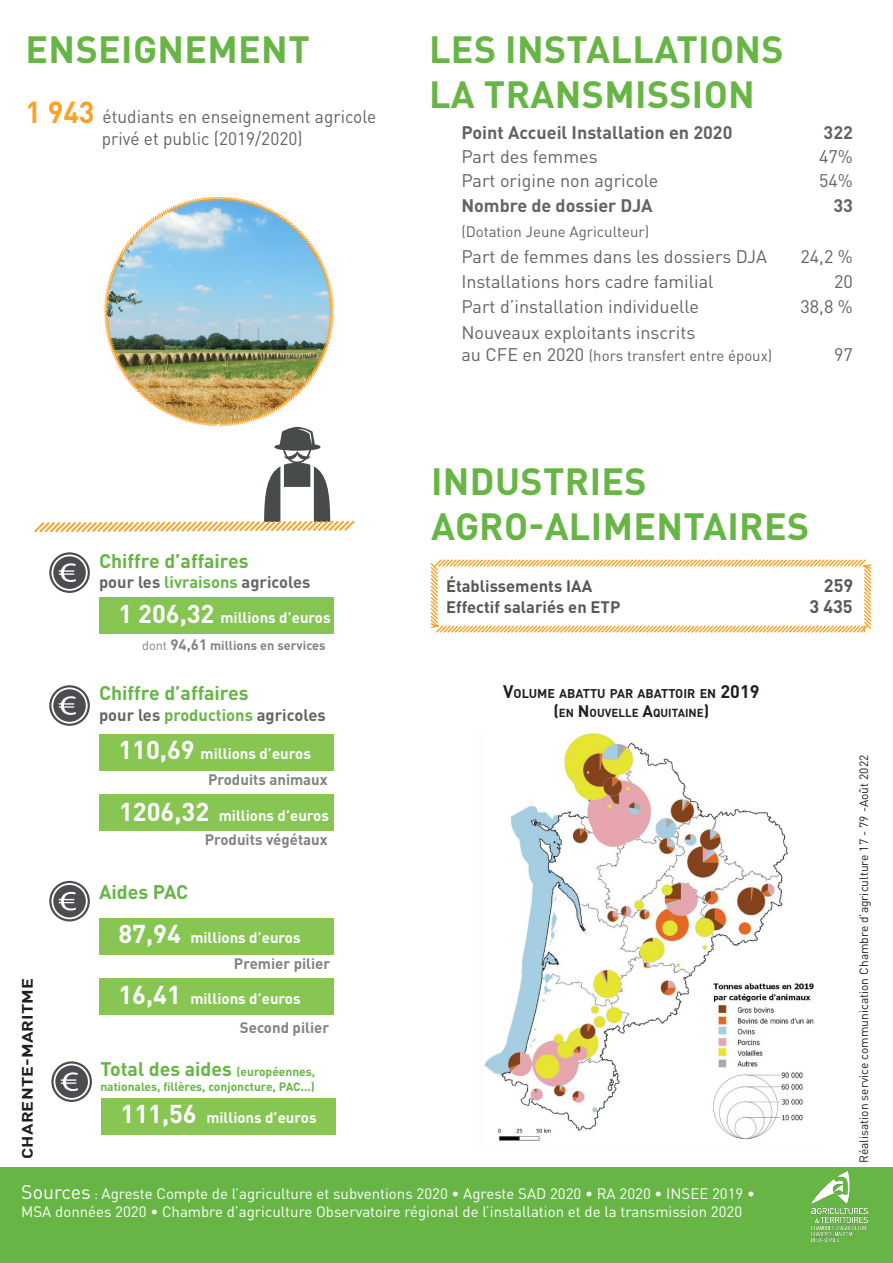
<style>
.page{position:relative;width:893px;height:1263px;background:#fff}
.page>*{position:absolute;margin:0;border:0;box-sizing:border-box;transform-origin:0 0}
.t1{font:700 37.5px/45px "DIN Pro";letter-spacing:.01em;color:#67b645}
.t2{font:700 19.5px "DIN Pro";color:#67b645}
.t3{font:18px "DIN Pro";color:#636366}
.t4{font:18px/21.6px "DIN Pro";color:#636366;text-align:center;scale:.96 1}
.t5{font:700 18px "DIN Pro";color:#636366}
.t6{font:700 18px "DIN Pro";color:#57585a}
.t7{font:700 16.5px "DIN Pro";color:#666567}
.t8{font:700 16.5px "DIN Pro";color:#57585a}
.t9{font:15px/18px "DIN Pro";color:#fff}
.t10{font:700 15px "DIN Pro";color:#fff}
.t11{font:15px "DIN Pro";color:#636366}
.t12{font:700 15px "DIN Pro";color:#808285}
.t13{font:700 15px "DINOT";letter-spacing:.01em;color:#231f20;scale:1.2 1}
.t14{font:700 12.75px "DIN Pro";color:#808285}
.t15{font:700 12.6px "DIN Pro";color:#231f20}
.t16{font:12px "DIN Pro";color:#231f20}
.t17{font:700 12px "DIN Pro";color:#67b645}
.t18{font:700 11.55px "DIN Pro";color:#231f20}
.s1{font-weight:700;font-size:30px;color:#f9a229}
.s2{color:#67b645}
.s3{font-size:25.5px}
.s4{font-weight:400}
.s5{font-size:15px}
.s6{font-size:12px}
.s7{font-size:18px}
.s8{font-size:16.5px}
.s9{font-size:19.5px}
.s10{font-size:13.5px}
</style>
<div class="page">
<div style="left:99px;top:734px;width:235px;height:36px;background:#87c653"></div>
<div style="left:99px;top:795px;width:235px;height:36px;background:#87c653"></div>
<svg style="left:49px;top:685px;width:41px;height:41px"></svg>
<div style="left:99px;top:597px;width:235px;height:36px;background:#86c551"></div>
<svg style="left:49px;top:552px;width:41px;height:41px"></svg>
<div style="left:99px;top:918px;width:235px;height:36px;background:#87c653"></div>
<div style="left:99px;top:979px;width:235px;height:36px;background:#87c653"></div>
<svg style="left:49px;top:881px;width:41px;height:40px"></svg>
<img style="left:104px;top:197px;width:230px;height:230px">
<svg style="left:34px;top:427px;width:321px;height:106px"></svg>
<img style="left:484px;top:731px;width:330px;height:410px">
<svg style="left:430px;top:559px;width:442px;height:74px"></svg>
<div style="left:0;top:1167px;width:893px;height:96px;background:#67b645"></div>
<img style="left:811px;top:1171px;width:57px;height:71px">
<div style="left:101px;top:1098px;width:235px;height:37px;background:#87c653"></div>
<svg style="left:51px;top:1061px;width:41px;height:41px"></svg>
<h1 class="t1" style="left:26px;top:25px;width:286px">ENSEIGNEMENT</h1>
<p class="t4" style="left:25px;top:105px;width:367px"><span class="s1">1 943</span> étudiants en enseignement agricole privé et public (2019/2020)</p>
<h2 class="t2" style="left:99px;top:547px;width:151px">Chiffre d’affaires</h2>
<p class="t7" style="left:99px;top:571px;width:213px">pour les <span class="s2">livraisons</span> agricoles</p>
<p class="t10" style="left:118px;top:608px;width:214px"><span class="s3">1 206,32</span> millions d’euros</p>
<p class="t14" style="left:142px;top:637px;width:185px"><span class="s4">dont</span> <span class="s5">94,61</span> millions en services</p>
<h2 class="t2" style="left:99px;top:680px;width:151px">Chiffre d’affaires</h2>
<p class="t7" style="left:99px;top:704px;width:228px">pour les <span class="s2">productions</span> agricoles</p>
<p class="t10" style="left:118px;top:743px;width:194px"><span class="s3">110,69</span> millions d’euros</p>
<p class="t10" style="left:119px;top:805px;width:211px"><span class="s3">1206,32</span> millions d’euros</p>
<p class="t12" style="left:208px;top:769px;width:121px">Produits animaux</p>
<p class="t13" style="left:17px;top:1159px;width:152px;rotate:-90deg">CHARENTE-MARITME</p>
<p class="t12" style="left:205px;top:829px;width:125px">Produits végétaux</p>
<h2 class="t2" style="left:99px;top:879px;width:91px">Aides PAC</h2>
<p class="t10" style="left:118px;top:927px;width:184px"><span class="s3">87,94</span> millions d’euros</p>
<p class="t10" style="left:118px;top:988px;width:184px"><span class="s3">16,41</span> millions d’euros</p>
<p class="t12" style="left:234px;top:953px;width:98px">Premier pilier</p>
<p class="t12" style="left:240px;top:1017px;width:91px">Second pilier</p>
<h2 class="t2" style="left:100px;top:1056px;width:216px">Total des aides <span class="s6">(européennes,</span></h2>
<p class="t17" style="left:100px;top:1078px;width:216px">nationales, fillères, conjoncture, PAC...)</p>
<p class="t10" style="left:120px;top:1107px;width:198px"><span class="s3">111,56</span> millions d’euros</p>
<h1 class="t1" style="left:429px;top:25px;width:356px">LES INSTALLATIONS<br>LA TRANSMISSION</h1>
<p class="t5" style="left:461px;top:120px;width:273px">Point Accueil Installation en 2020</p>
<p class="t5" style="left:824px;top:120px;width:31px">322</p>
<p class="t3" style="left:461px;top:144px;width:138px">Part des femmes</p>
<p class="t3" style="left:819px;top:144px;width:35px">47%</p>
<p class="t3" style="left:461px;top:168px;width:198px">Part origine non agricole</p>
<p class="t3" style="left:819px;top:168px;width:35px">54%</p>
<p class="t5" style="left:461px;top:193px;width:193px">Nombre de dossier DJA</p>
<p class="t5" style="left:833px;top:193px;width:21px">33</p>
<p class="t11" style="left:461px;top:222px;width:189px">(Dotation Jeune Agriculteur)</p>
<p class="t3" style="left:461px;top:244px;width:307px">Part de femmes dans les dossiers DJA</p>
<p class="t3" style="left:800px;top:244px;width:54px">24,2 %</p>
<p class="t3" style="left:461px;top:269px;width:254px">Installations hors cadre familial</p>
<p class="t3" style="left:834px;top:269px;width:20px">20</p>
<p class="t3" style="left:461px;top:294px;width:239px">Part d’installation individuelle</p>
<p class="t3" style="left:800px;top:294px;width:54px">38,8 %</p>
<p class="t3" style="left:461px;top:320px;width:235px">Nouveaux exploitants inscrits</p>
<p class="t11" style="left:461px;top:345px;width:312px"><span class="s7">au CFE en 2020</span> (hors transfert entre époux)</p>
<p class="t3" style="left:834px;top:342px;width:20px">97</p>
<h1 class="t1" style="left:431px;top:457px;width:380px">INDUSTRIES<br>AGRO-ALIMENTAIRES</h1>
<p class="t8" style="left:446px;top:574px;width:148px">Établissements IAA</p>
<p class="t6" style="left:824px;top:573px;width:31px">259</p>
<p class="t8" style="left:446px;top:596px;width:176px">Effectif salariés en ETP</p>
<p class="t6" style="left:809px;top:595px;width:45px">3 435</p>
<p class="t15" style="left:503px;top:684px;width:258px"><span class="s7">V</span>OLUME ABATTU PAR ABATTOIR EN <span class="s7">2019</span></p>
<p class="t18" style="left:553px;top:705px;width:157px"><span class="s8">(</span>EN <span class="s8">N</span> OUVELLE <span class="s8">A</span>QUITAINE<span class="s8">)</span></p>
<p class="t16" style="left:856px;top:1163px;width:410px;rotate:-90deg">Réalisation service communication Chambre d’agriculture 17 - 79 -Août 2022</p>
<p class="t9" style="left:21px;top:1184px;width:735px"><span class="s9">Sources</span> <span class="s10">:</span> Agreste Compte de l’agriculture et subventions 2020 • Agreste SAD 2020 • RA 2020 • INSEE 2019 •<br>MSA données 2020 • Chambre d’agriculture Observatoire régional de l’installation et de la transmission 2020</p>
</div>
